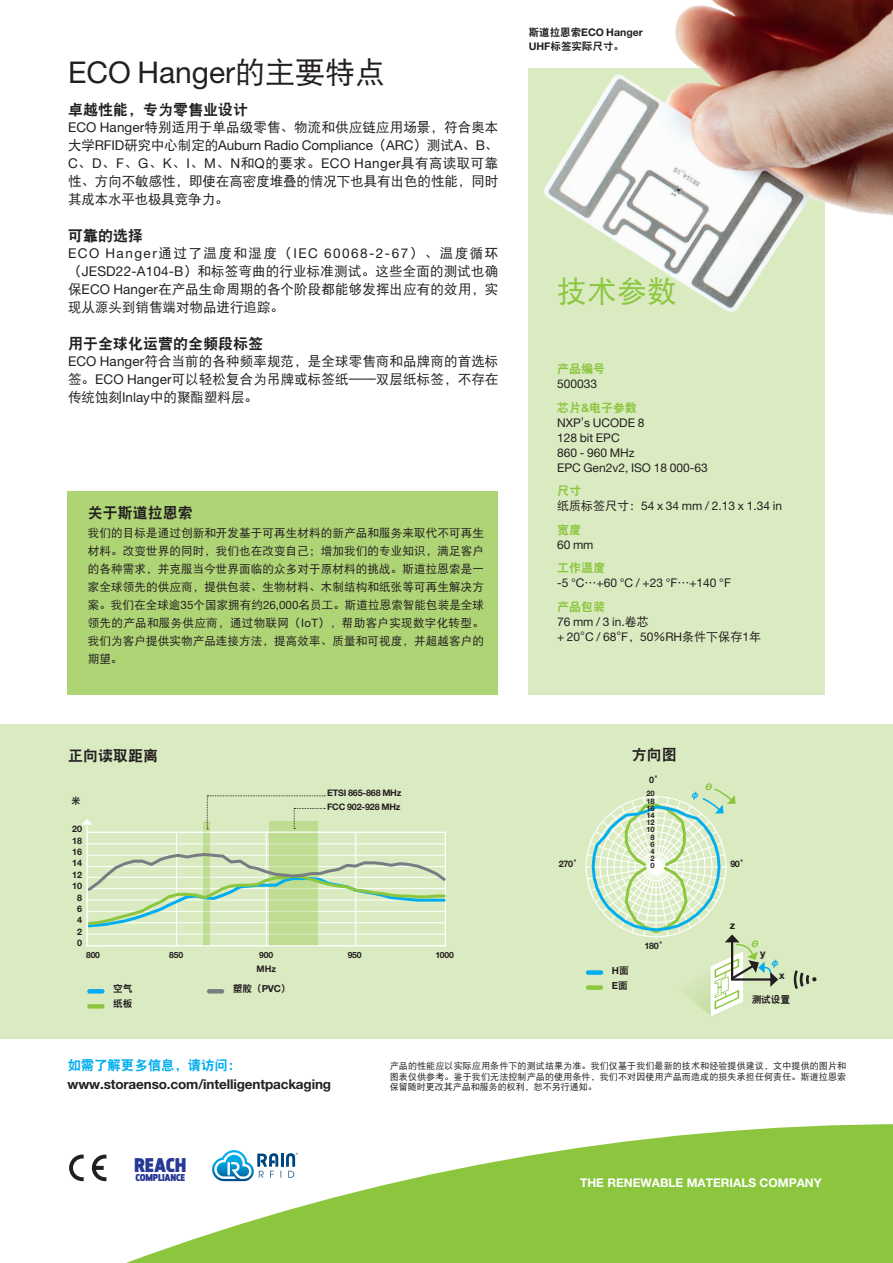
<style>
.page{position:relative;width:893px;height:1263px;background:#fff}
.page>*{position:absolute;margin:0;border:0;box-sizing:border-box;transform-origin:0 0}
.t1{font:30px "Helvetica Neue LT Std";color:#231f20}
.t2{font:30px "DF Hei W5";color:#8bc63e}
.t3{font:900 18.6px "Elysio";letter-spacing:-.01em;color:#273895}
.t4{font:15px "DF Hei W9";color:#231f20}
.t5{font:13.5px/18px "DF Hei W5";letter-spacing:.01em;color:#231f20;text-align:justify}
.t6{font:13.5px "Helvetica Neue LT Std";letter-spacing:-.01em;color:#231f20}
.t7{font:700 13.5px "Helvetica Neue LT Pro";letter-spacing:-.01em;color:#231f20}
.t8{font:13.5px "Helvetica Neue LT Std";letter-spacing:.11em;color:#231f20}
.t9{font:13.5px "DF Hei W9";letter-spacing:-.01em;color:#00aeef}
.t10{font:12px/15px "Helvetica Neue LT Std";color:#231f20}
.t11{font:700 12px "Helvetica Neue LT Pro";color:#fff}
.t12{font:12px "DF Hei W9";color:#8bc63e}
.t13{font:11.55px/18px "DF Hei W5";letter-spacing:.01em;color:#231f20;text-align:justify}
.t14{font:700 10.5px "Helvetica Neue LT Pro";color:#231f20}
.t15{font:10.5px "DF Hei W9";color:#231f20}
.t16{font:9.75px/15px "DF Hei W9";letter-spacing:-.02em;color:#231f20}
.t17{font:700 9.75px/15px "Helvetica Neue LT Pro";color:#231f20}
.t18{font:900 9.3px "Elysio";letter-spacing:-.03em;color:#273895}
.t19{font:9px/10.8px "DF Hei W5";letter-spacing:.015em;color:#231f20;text-align:justify}
.t20{font:700 9px "Helvetica Neue LT Pro";letter-spacing:-.02em;color:#231f20}
.t21{font:700 9px/11.4px "Helvetica Neue LT Pro";color:#231f20;text-align:center}
.t22{font:9px "DF Hei W9";color:#231f20}
.t23{font:700 8.55px "Helvetica Neue LT Pro";letter-spacing:-.02em;color:#231f20}
.t24{font:700 7.5px/7.2px "Helvetica Neue LT Pro";color:#231f20;text-align:center}
.s1{font-family:"DF Hei W5"}
.s2{font-family:"Helvetica Neue LT Std"}
.s3{font-family:"DF Hei W9";font-weight:400}
.s4{font-family:"Helvetica Neue LT Pro";font-weight:700}
</style>
<div class="page">
<div style="left:529px;top:68px;width:296px;height:626px;background:#daeac1"></div>
<div style="left:0;top:724px;width:893px;height:314px;background:#daeac1"></div>
<svg style="left:81px;top:1124px;width:812px;height:139px;fill:#8bc63e"></svg>
<svg style="left:212px;top:1150px;width:86px;height:31px"></svg>
<svg style="left:69px;top:1154px;width:15px;height:27px"></svg>
<svg style="left:92px;top:1154px;width:14px;height:27px"></svg>
<div style="left:68px;top:491px;width:429px;height:203px;background:#aed475"></div>
<img style="left:528px;top:0;width:365px;height:446px">
<svg style="left:794px;top:970px;width:23px;height:19px"></svg>
<hr style="left:88px;top:843px;width:358px;height:1px;background:#fff">
<hr style="left:88px;top:934px;width:358px;height:1px;background:#fff">
<svg style="left:204px;top:821px;width:6px;height:123px"></svg>
<svg style="left:270px;top:829px;width:48px;height:115px;background:#bfdd95"></svg>
<svg style="left:207px;top:795px;width:118px;height:34px"></svg>
<hr style="left:86px;top:824px;width:2px;height:122px;background:#fff">
<svg style="left:81px;top:819px;width:12px;height:6px"></svg>
<hr style="left:266px;top:832px;width:1px;height:114px;background:#fff">
<hr style="left:176px;top:832px;width:1px;height:114px;background:#fff">
<hr style="left:355px;top:832px;width:1px;height:114px;background:#fff">
<div style="left:87px;top:831px;width:359px;height:115px;border:1px solid #fff"></div>
<svg style="left:89px;top:989px;width:13px;height:4px"></svg>
<div style="left:89px;top:1004px;width:13px;height:5px;background:#8bc63e"></div>
<svg style="left:86px;top:851px;width:360px;height:78px"></svg>
<hr style="left:209px;top:989px;width:13px;height:4px;background:#787d83">
<svg style="left:585px;top:788px;width:193px;height:228px"></svg>
<h1 class="t1" style="left:68px;top:55px;width:319px">ECO Hanger<span class="s1">的主要特点</span></h1>
<p class="t4" style="left:68px;top:102px;width:182px">卓越性能，专为零售业设计</p>
<p class="t5" style="left:68px;top:118px;width:432px"><span class="s2">ECO Hanger</span>特别适用于单品级零售、物流和供应链应用场景，符合奥本</p>
<p class="t6" style="left:68px;top:137px;width:432px"><span class="s1">大学</span>RFID<span class="s1">研究中心制定的</span>Auburn Radio Compliance<span class="s1">（</span>ARC<span class="s1">）测试</span>A<span class="s1">、</span>B<span class="s1">、</span></p>
<p class="t5" style="left:68px;top:154px;width:432px"><span class="s2">C</span>、<span class="s2">D</span>、<span class="s2">F</span>、<span class="s2">G</span>、<span class="s2">K</span>、<span class="s2">I</span>、<span class="s2">M</span>、<span class="s2">N</span>和<span class="s2">Q</span>的要求。<span class="s2">ECO Hanger</span>具有高读取可靠性、方向不敏感性，即使在高密度堆叠的情况下也具有出色的性能，同时其成本水平也极具竞争力。</p>
<p class="t4" style="left:68px;top:228px;width:76px">可靠的选择</p>
<p class="t8" style="left:68px;top:245px;width:432px">ECO Hanger<span class="s1">通过了温度和湿度（</span>IEC 60068-2-67<span class="s1">）、温度循环</span></p>
<p class="t5" style="left:68px;top:262px;width:432px">（<span class="s2">JESD22-A104-B</span>）和标签弯曲的行业标准测试。这些全面的测试也确保<span class="s2">ECO Hanger</span>在产品生命周期的各个阶段都能够发挥出应有的效用，实现从源头到销售端对物品进行追踪。</p>
<p class="t4" style="left:68px;top:336px;width:197px">用于全球化运营的全频段标签</p>
<p class="t5" style="left:68px;top:352px;width:432px"><span class="s2">ECO Hanger</span>符合当前的各种频率规范，是全球零售商和品牌商的首选标签。<span class="s2">ECO Hanger</span>可以轻松复合为吊牌或标签纸——双层纸标签，不存在传统蚀刻<span class="s2">Inlay</span>中的聚酯塑料层。</p>
<p class="t4" style="left:88px;top:505px;width:107px">关于斯道拉恩索</p>
<p class="t13" style="left:88px;top:524px;width:398px">我们的目标是通过创新和开发基于可再生材料的新产品和服务来取代不可再生材料。改变世界的同时，我们也在改变自己；增加我们的专业知识，满足客户的各种需求，并克服当今世界面临的众多对于原材料的挑战。斯道拉恩索是一家全球领先的供应商，提供包装、生物材料、木制结构和纸张等可再生解决方案。我们在全球逾<span class="s2">35</span>个国家拥有约<span class="s2">26,000</span>名员工。斯道拉恩索智能包装是全球领先的产品和服务供应商，通过物联网（<span class="s2">IoT</span>），帮助客户实现数字化转型。我们为客户提供实物产品连接方法，提高效率、质量和可视度，并超越客户的期望。</p>
<p class="t14" style="left:529px;top:26px;width:116px"><span class="s3">斯道拉恩索</span>ECO Hanger</p>
<p class="t15" style="left:529px;top:41px;width:97px"><span class="s4">UHF</span>标签实际尺寸。</p>
<h1 class="t2" style="left:557px;top:277px;width:121px">技术参数</h1>
<p class="t12" style="left:557px;top:363px;width:49px">产品编号</p>
<p class="t10" style="left:557px;top:376px;width:42px">500033</p>
<p class="t12" style="left:557px;top:401px;width:82px">芯片<span class="s4">&amp;</span>电子参数</p>
<p class="t10" style="left:557px;top:415px;width:152px">NXP’s UCODE 8<br>128 bit EPC<br>860 - 960 MHz<br>EPC Gen2v2, ISO 18 000-63</p>
<p class="t12" style="left:557px;top:485px;width:25px">尺寸</p>
<p class="t10" style="left:557px;top:498px;width:226px"><span class="s1">纸质标签尺寸：</span>54 x 34 mm / 2.13 x 1.34 in</p>
<p class="t12" style="left:557px;top:523px;width:25px">宽度</p>
<p class="t10" style="left:557px;top:537px;width:38px">60 mm</p>
<p class="t12" style="left:557px;top:562px;width:49px">工作温度</p>
<p class="t10" style="left:557px;top:575px;width:175px">-5 °C<span class="s1">…</span>+60 °C / +23 °F<span class="s1">…</span>+140 °F</p>
<p class="t12" style="left:557px;top:600px;width:49px">产品包装</p>
<p class="t10" style="left:557px;top:614px;width:205px">76 mm / 3 in.<span class="s1">卷芯<br></span>+ 20°C / 68°F<span class="s1">，</span>50<span class="s1">％</span>RH<span class="s1">条件下保存</span>1<span class="s1">年</span></p>
<p class="t4" style="left:68px;top:748px;width:91px">正向读取距离</p>
<p class="t22" style="left:71px;top:797px;width:10px">米</p>
<p class="t21" style="left:72px;top:823px;width:12px">20<br>18<br>16<br>14<br>12<br>10<br>8<br>6<br>4<br>2<br>0</p>
<p class="t20" style="left:327px;top:787px;width:76px">ETSI 865-868 MHz</p>
<p class="t20" style="left:327px;top:801px;width:75px">FCC 902-928 MHz</p>
<p class="t23" style="left:86px;top:949px;width:15px">800</p>
<p class="t23" style="left:169px;top:949px;width:15px">850</p>
<p class="t23" style="left:259px;top:949px;width:15px">900</p>
<p class="t23" style="left:348px;top:949px;width:15px">950</p>
<p class="t23" style="left:435px;top:949px;width:20px">1000</p>
<p class="t20" style="left:257px;top:963px;width:21px">MHz</p>
<p class="t16" style="left:113px;top:981px;width:21px">空气纸板</p>
<p class="t16" style="left:233px;top:981px;width:59px">塑胶（<span class="s4">PVC</span>）</p>
<p class="t4" style="left:632px;top:747px;width:46px">方向图</p>
<p class="t20" style="left:649px;top:774px;width:15px">0<span class="s3">°</span></p>
<p class="t24" style="left:646px;top:790px;width:10px">20<br>18<br>16<br>14<br>12<br>10<br>8<br>6<br>4<br>2<br>0</p>
<p class="t20" style="left:559px;top:858px;width:24px">270<span class="s3">°</span></p>
<p class="t20" style="left:730px;top:858px;width:20px">90<span class="s3">°</span></p>
<p class="t17" style="left:612px;top:962px;width:18px">H<span class="s3">面<br></span>E<span class="s3">面</span></p>
<p class="t20" style="left:645px;top:940px;width:24px">180<span class="s3">°</span></p>
<p class="t14" style="left:730px;top:918px;width:7px">z</p>
<p class="t14" style="left:760px;top:946px;width:7px">y</p>
<p class="t14" style="left:779px;top:969px;width:7px">x</p>
<p class="t16" style="left:752px;top:992px;width:40px">测试设置</p>
<p class="t9" style="left:68px;top:1058px;width:175px">如需了解更多信息，请访问：</p>
<p class="t7" style="left:68px;top:1076px;width:265px">www.storaenso.com/intelligentpackaging</p>
<h2 class="t3" style="left:134px;top:1151px;width:54px">REACH</h2>
<p class="t18" style="left:136px;top:1171px;width:51px">COMPLIANCE</p>
<p class="t19" style="left:390px;top:1060px;width:458px">产品的性能应以实际应用条件下的测试结果为准。我们仅基于我们最新的技术和经验提供建议，文中提供的图片和图表仅供参考。鉴于我们无法控制产品的使用条件，我们不对因使用产品而造成的损失承担任何责任。斯道拉恩索保留随时更改其产品和服务的权利，恕不另行通知。</p>
<p class="t11" style="left:580px;top:1175px;width:243px">THE RENEWABLE MATERIALS COMPANY</p>
</div>
